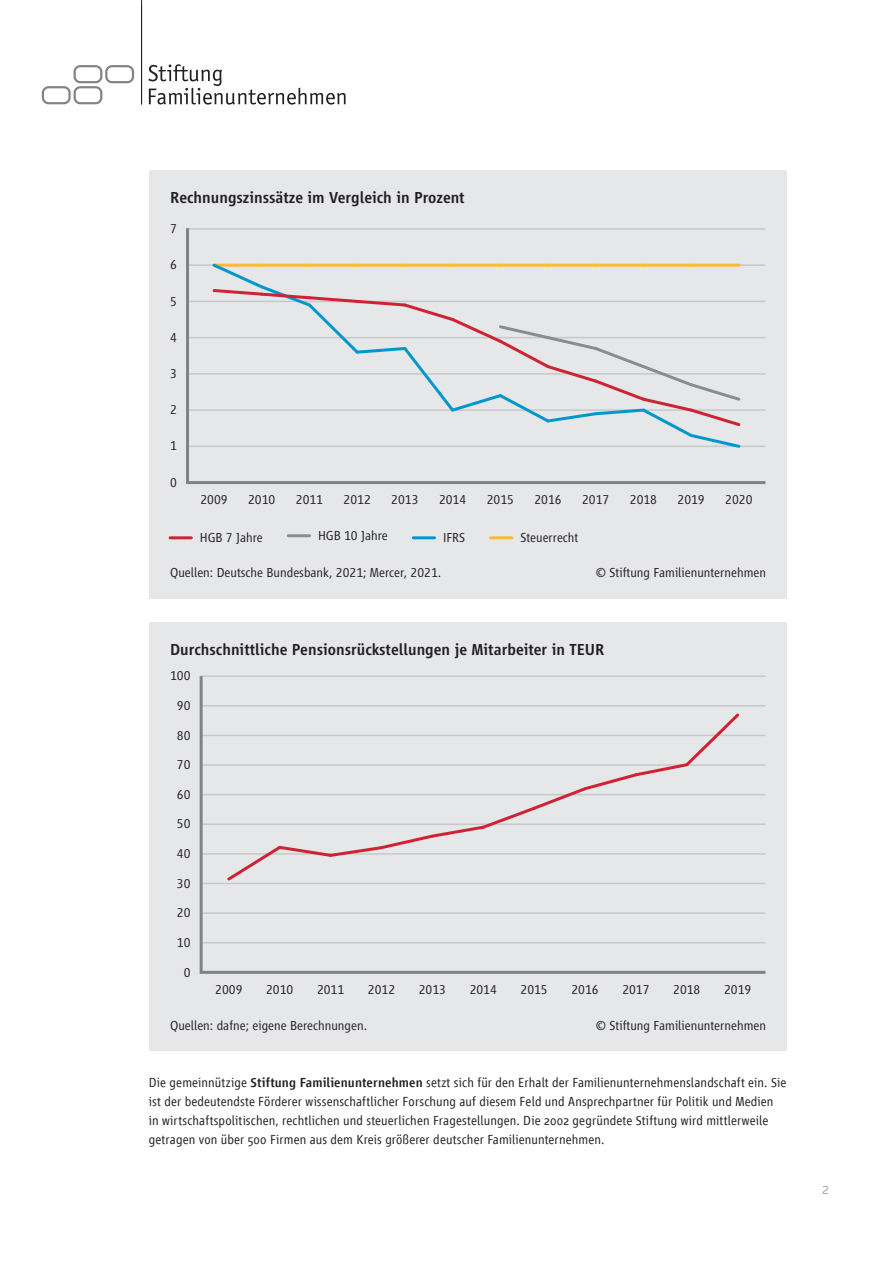
<style>
.page{position:relative;width:893px;height:1263px;background:#fff}
.page>*{position:absolute;margin:0;border:0;box-sizing:border-box;transform-origin:0 0}
.t1{font:500 16.5px "Vialog LT Std";color:#231f20}
.t2{font:16.5px "Vialog LT Light Os F";color:#b0b1b5}
.t3{font:13.5px/18.9px "Vialog LT Light Os F";letter-spacing:.005em;color:#231f20}
.t4{font:300 13.5px "Vialog LT Std";color:#231f20}
.s1{font-family:"Vialog LT Medium Os F"}
</style>
<div class="page">
<div style="left:149px;top:170px;width:638px;height:429px;background:#e6e7e9"></div>
<hr style="left:491px;top:536px;width:21px;height:3px;background:#fdb931">
<hr style="left:413px;top:536px;width:21px;height:3px;background:#0098cc">
<hr style="left:288px;top:534px;width:22px;height:3px;background:#8a8c8f">
<hr style="left:170px;top:536px;width:21px;height:3px;background:#cf2233">
<svg style="left:186px;top:228px;width:580px;height:256px"></svg>
<div style="left:149px;top:622px;width:638px;height:429px;background:#e6e7e9"></div>
<svg style="left:199px;top:675px;width:567px;height:299px"></svg>
<svg style="left:42px;top:65px;width:92px;height:39px"></svg>
<svg style="left:148px;top:64px;width:198px;height:41px"></svg>
<hr style="left:141px;top:0;width:1px;height:104px;background:#231f20">
<p class="t1" style="left:170px;top:189px;width:296px">Rechnungszinssätze im Vergleich in Prozent</p>
<p class="t4" style="left:170px;top:221px;width:8px">7</p>
<p class="t4" style="left:170px;top:257px;width:8px">6</p>
<p class="t4" style="left:170px;top:294px;width:8px">5</p>
<p class="t4" style="left:170px;top:330px;width:8px">4</p>
<p class="t4" style="left:170px;top:366px;width:8px">3</p>
<p class="t4" style="left:170px;top:402px;width:8px">2</p>
<p class="t4" style="left:170px;top:439px;width:8px">1</p>
<p class="t4" style="left:170px;top:475px;width:8px">0</p>
<p class="t4" style="left:200px;top:492px;width:29px">2009</p>
<p class="t4" style="left:248px;top:492px;width:29px">2010</p>
<p class="t4" style="left:296px;top:492px;width:29px">2011</p>
<p class="t4" style="left:344px;top:492px;width:29px">2012</p>
<p class="t4" style="left:391px;top:492px;width:29px">2013</p>
<p class="t4" style="left:439px;top:492px;width:29px">2014</p>
<p class="t4" style="left:487px;top:492px;width:29px">2015</p>
<p class="t4" style="left:534px;top:492px;width:29px">2016</p>
<p class="t4" style="left:582px;top:492px;width:29px">2017</p>
<p class="t4" style="left:630px;top:492px;width:29px">2018</p>
<p class="t4" style="left:678px;top:492px;width:29px">2019</p>
<p class="t4" style="left:725px;top:492px;width:29px">2020</p>
<p class="t4" style="left:200px;top:530px;width:64px">HGB 7 Jahre</p>
<p class="t4" style="left:318px;top:528px;width:71px">HGB 10 Jahre</p>
<p class="t4" style="left:443px;top:530px;width:24px">IFRS</p>
<p class="t4" style="left:520px;top:530px;width:59px">Steuerrecht</p>
<p class="t4" style="left:170px;top:565px;width:273px">Quellen: Deutsche Bundesbank, 2021; Mercer, 2021.</p>
<p class="t4" style="left:596px;top:565px;width:172px">© Stiftung Familienunternehmen</p>
<p class="t1" style="left:170px;top:641px;width:436px">Durchschnittliche Pensionsrückstellungen je Mitarbeiter in TEUR</p>
<p class="t4" style="left:170px;top:668px;width:22px">100</p>
<p class="t4" style="left:177px;top:698px;width:15px">90</p>
<p class="t4" style="left:177px;top:728px;width:15px">80</p>
<p class="t4" style="left:177px;top:757px;width:15px">70</p>
<p class="t4" style="left:177px;top:787px;width:15px">60</p>
<p class="t4" style="left:177px;top:816px;width:15px">50</p>
<p class="t4" style="left:177px;top:846px;width:15px">40</p>
<p class="t4" style="left:177px;top:876px;width:15px">30</p>
<p class="t4" style="left:177px;top:905px;width:15px">20</p>
<p class="t4" style="left:177px;top:935px;width:15px">10</p>
<p class="t4" style="left:184px;top:964px;width:8px">0</p>
<p class="t4" style="left:215px;top:982px;width:29px">2009</p>
<p class="t4" style="left:266px;top:982px;width:29px">2010</p>
<p class="t4" style="left:317px;top:982px;width:29px">2011</p>
<p class="t4" style="left:368px;top:982px;width:29px">2012</p>
<p class="t4" style="left:419px;top:982px;width:29px">2013</p>
<p class="t4" style="left:470px;top:982px;width:29px">2014</p>
<p class="t4" style="left:521px;top:982px;width:29px">2015</p>
<p class="t4" style="left:571px;top:982px;width:29px">2016</p>
<p class="t4" style="left:622px;top:982px;width:29px">2017</p>
<p class="t4" style="left:673px;top:982px;width:29px">2018</p>
<p class="t4" style="left:724px;top:982px;width:29px">2019</p>
<p class="t4" style="left:170px;top:1018px;width:198px">Quellen: dafne; eigene Berechnungen.</p>
<p class="t4" style="left:596px;top:1018px;width:172px">© Stiftung Familienunternehmen</p>
<p class="t3" style="left:149px;top:1073px;width:639px">Die gemeinnützige <span class="s1">Stiftung Familienunternehmen</span> setzt sich für den Erhalt der Familienunternehmenslandschaft ein. Sie ist der bedeutendste Förderer wissenschaftlicher Forschung auf diesem Feld und Ansprechpartner für Politik und Medien in wirtschaftspolitischen, rechtlichen und steuerlichen Fragestellungen. Die 2002 gegründete Stiftung wird mittlerweile getragen von über 500 Firmen aus dem Kreis größerer deutscher Familienunternehmen.</p>
<p class="t2" style="left:822px;top:1179px;width:9px">2</p>
</div>
